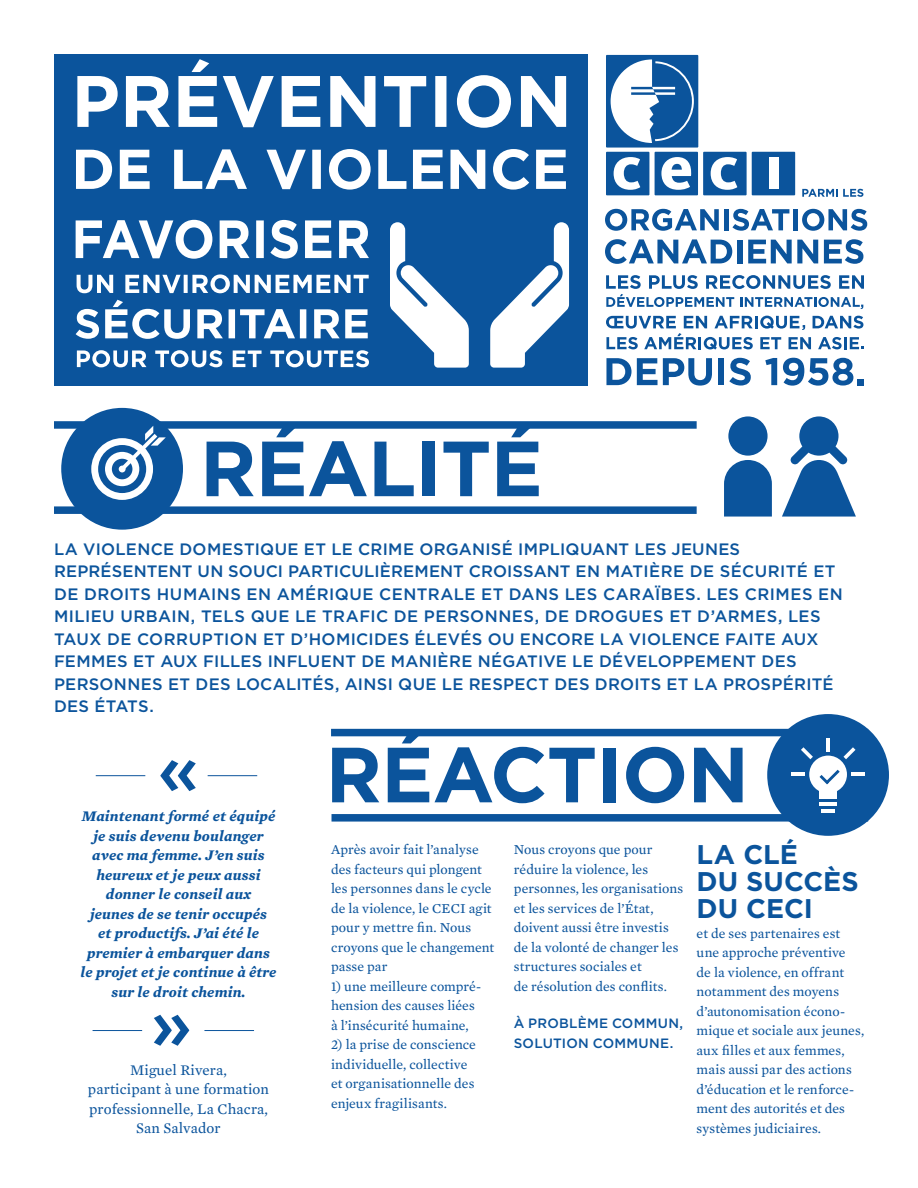
<style>
.page{position:relative;width:918px;height:1188px;background:#fff}
.page>*{position:absolute;margin:0;border:0;box-sizing:border-box;transform-origin:0 0}
.t1{font:700 78px "Gotham";letter-spacing:-.01em;color:#0b549c}
.t2{font:500 69.45px "Gotham";color:#0b549c}
.texte_courant{font:700 27px/27px "Gotham";letter-spacing:-.005em;color:#0b549c}
.t3{font:500 16.5px/22.5px "Gotham";letter-spacing:.02em;color:#0b549c}
.t4{font:italic 700 15px/19.5px "Mercury Text G1";letter-spacing:.01em;color:#0b549c;text-align:center}
.t5{font:15px/19.5px "Mercury Text G2 Roman";letter-spacing:.01em;color:#0b549c;text-align:center}
.texte_courant-2{font:13.8px/19.5px "Mercury Text G2 Roman";letter-spacing:.005em;color:#0b549c}
.texte_courant-3{font:500 13.5px/19.5px "Gotham";letter-spacing:.02em;color:#0b549c}
</style>
<div class="page">
<div style="left:54px;top:506px;width:643px;height:8px;background:#0b549c"></div>
<div style="left:54px;top:421px;width:643px;height:8px;background:#0b549c"></div>
<div style="left:332px;top:814px;width:536px;height:8px;background:#0b549c"></div>
<div style="left:331px;top:729px;width:537px;height:7px;background:#0b549c"></div>
<div style="left:54px;top:54px;width:534px;height:332px;background:#0b549c"></div>
<svg style="left:76px;top:149px;width:490px;height:41px"></svg>
<svg style="left:77px;top:59px;width:489px;height:69px"></svg>
<div style="left:767px;top:714px;width:122px;height:122px;background:#0b549c;border-radius:50%"></div>
<hr style="left:96px;top:775px;width:49px;height:1px;background:#0b549c">
<hr style="left:208px;top:775px;width:49px;height:1px;background:#0b549c">
<hr style="left:93px;top:1030px;width:49px;height:1px;background:#0b549c">
<hr style="left:204px;top:1030px;width:50px;height:1px;background:#0b549c">
<div style="left:809px;top:756px;width:38px;height:37px;background:#fff;border-radius:50%"></div>
<div style="left:820px;top:777px;width:17px;height:21px;background:#fff"></div>
<hr style="left:820px;top:802px;width:17px;height:3px;background:#fff">
<hr style="left:821px;top:809px;width:14px;height:4px;background:#fff">
<hr style="left:791px;top:773px;width:14px;height:3px;background:#fff">
<svg style="left:801px;top:747px;width:12px;height:12px"></svg>
<hr style="left:826px;top:738px;width:4px;height:13px;background:#fff">
<svg style="left:820px;top:770px;width:20px;height:14px"></svg>
<div style="left:61px;top:408px;width:122px;height:122px;background:#0b549c;border-radius:50%"></div>
<svg style="left:91px;top:426px;width:75px;height:74px"></svg>
<svg style="left:802px;top:189px;width:61px;height:8px"></svg>
<svg style="left:605px;top:209px;width:114px;height:22px"></svg>
<div style="left:724px;top:209px;width:5px;height:21px;background:#0b549c"></div>
<svg style="left:732px;top:209px;width:57px;height:22px"></svg>
<div style="left:793px;top:209px;width:5px;height:21px;background:#0b549c"></div>
<svg style="left:802px;top:209px;width:65px;height:22px"></svg>
<svg style="left:605px;top:239px;width:127px;height:25px"></svg>
<div style="left:737px;top:240px;width:5px;height:23px;background:#0b549c"></div>
<svg style="left:748px;top:240px;width:70px;height:23px"></svg>
<svg style="left:824px;top:239px;width:39px;height:25px"></svg>
<svg style="left:606px;top:275px;width:258px;height:34px"></svg>
<svg style="left:606px;top:316px;width:258px;height:34px"></svg>
<svg style="left:606px;top:358px;width:106px;height:28px"></svg>
<div style="left:718px;top:358px;width:6px;height:27px;background:#0b549c"></div>
<svg style="left:729px;top:358px;width:22px;height:28px"></svg>
<svg style="left:765px;top:358px;width:12px;height:27px"></svg>
<svg style="left:783px;top:358px;width:81px;height:28px"></svg>
<svg style="left:606px;top:55px;width:189px;height:140px"></svg>
<svg style="left:490px;top:222px;width:79px;height:146px"></svg>
<svg style="left:390px;top:222px;width:79px;height:146px"></svg>
<svg style="left:852px;top:773px;width:13px;height:3px"></svg>
<svg style="left:844px;top:747px;width:12px;height:12px"></svg>
<svg style="left:724px;top:416px;width:48px;height:101px"></svg>
<svg style="left:782px;top:416px;width:74px;height:101px"></svg>
<svg style="left:77px;top:350px;width:292px;height:17px"></svg>
<svg style="left:76px;top:300px;width:292px;height:39px"></svg>
<svg style="left:77px;top:274px;width:292px;height:19px"></svg>
<svg style="left:76px;top:220px;width:293px;height:39px"></svg>
<p class="t1" style="left:200px;top:424px;width:344px">RÉALITÉ</p>
<p class="t3" style="left:54px;top:537px;width:790px">LA VIOLENCE DOMESTIQUE ET LE CRIME ORGANISÉ IMPLIQUANT LES JEUNES REPRÉSENTENT UN SOUCI PARTICULIÈREMENT CROISSANT EN MATIÈRE DE SÉCURITÉ ET DE DROITS HUMAINS EN AMÉRIQUE CENTRALE ET DANS LES CARAÏBES. LES CRIMES EN MILIEU URBAIN, TELS QUE LE TRAFIC DE PERSONNES, DE DROGUES ET D’ARMES, LES TAUX DE CORRUPTION ET D’HOMICIDES ÉLEVÉS OU ENCORE LA VIOLENCE FAITE AUX FEMMES ET AUX FILLES INFLUENT DE MANIÈRE NÉGATIVE LE DÉVELOPPEMENT DES PERSONNES ET DES LOCALITÉS, AINSI QUE LE RESPECT DES DROITS ET LA PROSPÉRITÉ DES ÉTATS.</p>
<p class="t2" style="left:157px;top:730px;width:44px">«</p>
<p class="t4" style="left:80px;top:806px;width:198px">Maintenant formé et équipé je suis devenu boulanger avec ma femme. J’en suis heureux et je peux aussi donner le conseil aux<br>jeunes de se tenir occupés<br>et productifs. J’ai été le premier à embarquer dans le projet et je continue à être sur le droit chemin.</p>
<p class="t5" style="left:88px;top:1060px;width:183px">Miguel Rivera,<br>participant à une formation professionnelle, La Chacra,<br>San Salvador</p>
<p class="t1" style="left:326px;top:730px;width:425px">RÉACTION</p>
<p class="texte_courant-2" style="left:331px;top:840px;width:165px">Après avoir fait l’analyse des facteurs qui plongent les personnes dans le cycle de la violence, le CECI agit pour y mettre fin. Nous croyons que le changement passe par</p>
<p class="texte_courant-2" style="left:331px;top:976px;width:152px">1) une meilleure compré&shy;hension des causes liées à l’insécurité humaine,</p>
<p class="texte_courant-2" style="left:331px;top:1035px;width:146px">2) la prise de conscience individuelle, collective et organisationnelle des enjeux fragilisants.</p>
<p class="texte_courant-2" style="left:514px;top:840px;width:171px">Nous croyons que pour réduire la violence, les personnes, les organisations et les services de l’État, doivent aussi être investis de la volonté de changer les structures sociales et<br>de résolution des conflits.</p>
<p class="texte_courant-3" style="left:514px;top:1013px;width:171px">À PROBLÈME COMMUN,<br>SOLUTION COMMUNE.</p>
<p class="texte_courant" style="left:697px;top:840px;width:164px">LA CLÉ<br>DU SUCCÈS<br>DU CECI</p>
<p class="texte_courant-2" style="left:697px;top:923px;width:169px">et de ses partenaires est une approche préventive<br>de la violence, en offrant notamment des moyens d’autonomisation écono&shy;mique et sociale aux jeunes, aux filles et aux femmes, mais aussi par des actions d’éducation et le renforce&shy;ment des autorités et des systèmes judiciaires.</p>
</div>
